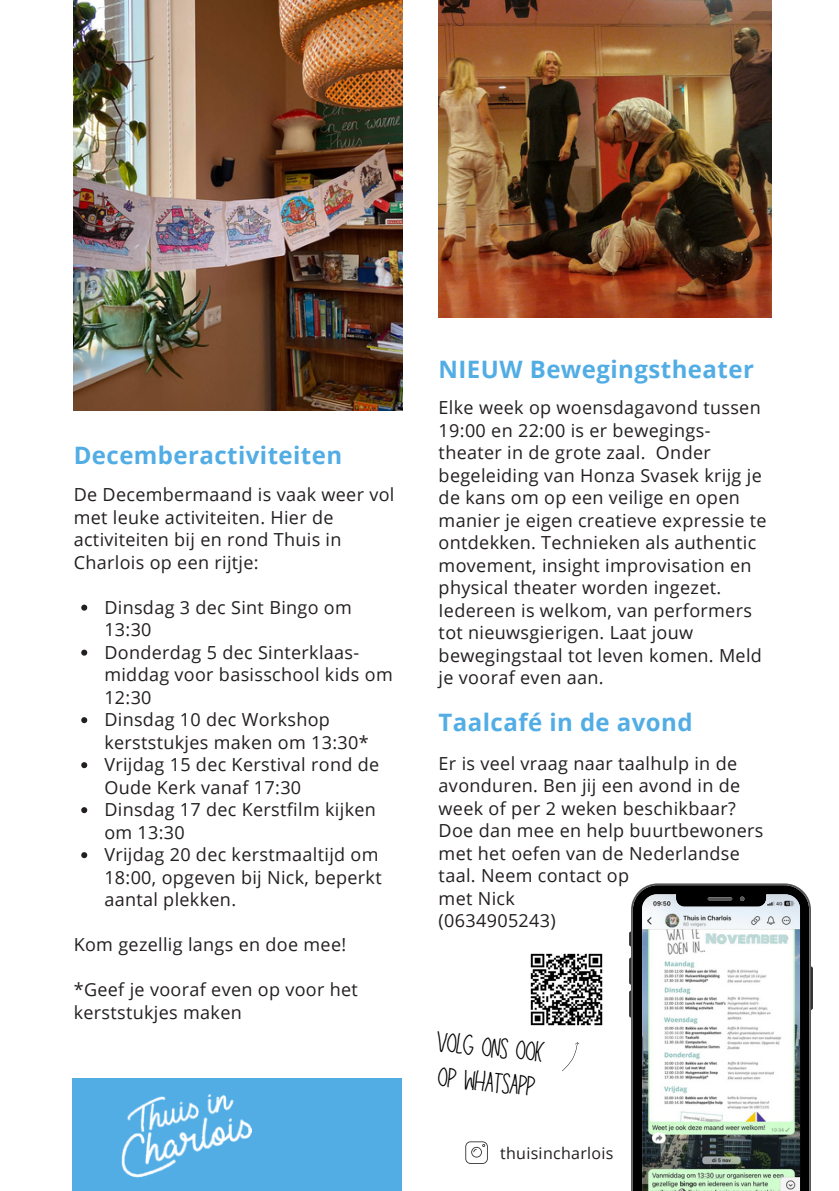
<style>
.page{position:relative;width:839px;height:1191px;background:#fff}
.page>*{position:absolute;margin:0;border:0;box-sizing:border-box;transform-origin:0 0}
.t1{font:25px/34.8px "Louisville";color:#000}
.t2{font:700 24px "Open Sans";letter-spacing:.02em;color:#52ade5}
.t3{font:18px/22.4px "Open Sans";letter-spacing:.02em;color:#231f20}
.t4{font:16px "Open Sans";letter-spacing:.02em;color:#231f20}
</style>
<div class="page">
<div style="left:72px;top:1078px;width:330px;height:113px;background:#52ade5"></div>
<img style="left:121px;top:1094px;width:130px;height:83px">
<img style="left:74px;top:0;width:328px;height:411px">
<img style="left:438px;top:0;width:333px;height:317px">
<svg style="left:465px;top:1141px;width:23px;height:23px"></svg>
<svg style="left:562px;top:1042px;width:17px;height:29px"></svg>
<svg style="left:629px;top:932px;width:2px;height:14px"></svg>
<svg style="left:629px;top:958px;width:2px;height:60px"></svg>
<svg style="left:811px;top:967px;width:1px;height:43px"></svg>
<svg style="left:631px;top:883px;width:180px;height:308px"></svg>
<svg style="left:81px;top:605px;width:6px;height:6px"></svg>
<svg style="left:81px;top:650px;width:6px;height:6px"></svg>
<svg style="left:81px;top:717px;width:6px;height:6px"></svg>
<svg style="left:81px;top:762px;width:6px;height:6px"></svg>
<svg style="left:81px;top:807px;width:6px;height:6px"></svg>
<svg style="left:81px;top:852px;width:6px;height:6px"></svg>
<img style="left:530px;top:953px;width:73px;height:73px">
<p class="t2" style="left:74px;top:439px;width:270px">Decemberactiviteiten</p>
<h2 class="t3" style="left:74px;top:483px;width:322px">De Decembermaand is vaak weer vol met leuke activiteiten. Hier de activiteiten bij en rond Thuis in<br>Charlois op een rijtje:</h2>
<p class="t3" style="left:104px;top:595px;width:249px">Dinsdag 3 dec Sint Bingo om<br>13:30</p>
<p class="t3" style="left:104px;top:640px;width:290px">Donderdag 5 dec Sinterklaas&shy;middag voor basisschool kids om<br>12:30</p>
<p class="t3" style="left:104px;top:708px;width:266px">Dinsdag 10 dec Workshop kerststukjes maken om 13:30*</p>
<p class="t3" style="left:104px;top:753px;width:276px">Vrijdag 15 dec Kerstival rond de<br>Oude Kerk vanaf 17:30</p>
<p class="t3" style="left:104px;top:798px;width:273px">Dinsdag 17 dec Kerstfilm kijken om 13:30</p>
<p class="t3" style="left:104px;top:843px;width:279px">Vrijdag 20 dec kerstmaaltijd om<br>18:00, opgeven bij Nick, beperkt aantal plekken.</p>
<h2 class="t3" style="left:74px;top:933px;width:274px">Kom gezellig langs en doe mee!</h2>
<h2 class="t3" style="left:74px;top:978px;width:286px">*Geef je vooraf even op voor het kerststukjes maken</h2>
<h2 class="t2" style="left:438px;top:352px;width:317px">NIEUW Bewegingstheater</h2>
<h1 class="t3" style="left:438px;top:396px;width:329px">Elke week op woensdagavond tussen 19:00 en 22:00 is er bewegings&shy;theater in de grote zaal. Onder begeleiding van Honza Svasek krijg je de kans om op een veilige en open manier je eigen creatieve expressie te ontdekken. Technieken als authentic movement, insight improvisation en physical theater worden ingezet.<br>Iedereen is welkom, van performers tot nieuwsgierigen. Laat jouw bewegingstaal tot leven komen. Meld je vooraf even aan.</h1>
<h1 class="t2" style="left:438px;top:705px;width:255px">Taalcafé in de avond</h1>
<h2 class="t3" style="left:438px;top:752px;width:326px">Er is veel vraag naar taalhulp in de avonduren. Ben jij een avond in de week of per 2 weken beschikbaar?<br>Doe dan mee en help buurtbewoners met het oefen van de Nederlandse taal. Neem contact op<br>met Nick<br>(0634905243)</h2>
<p class="t1" style="left:437px;top:1025px;width:112px;rotate:6deg">Volg ons ook op whatsapp</p>
<p class="t4" style="left:500px;top:1142px;width:115px">thuisincharlois</p>
</div>
